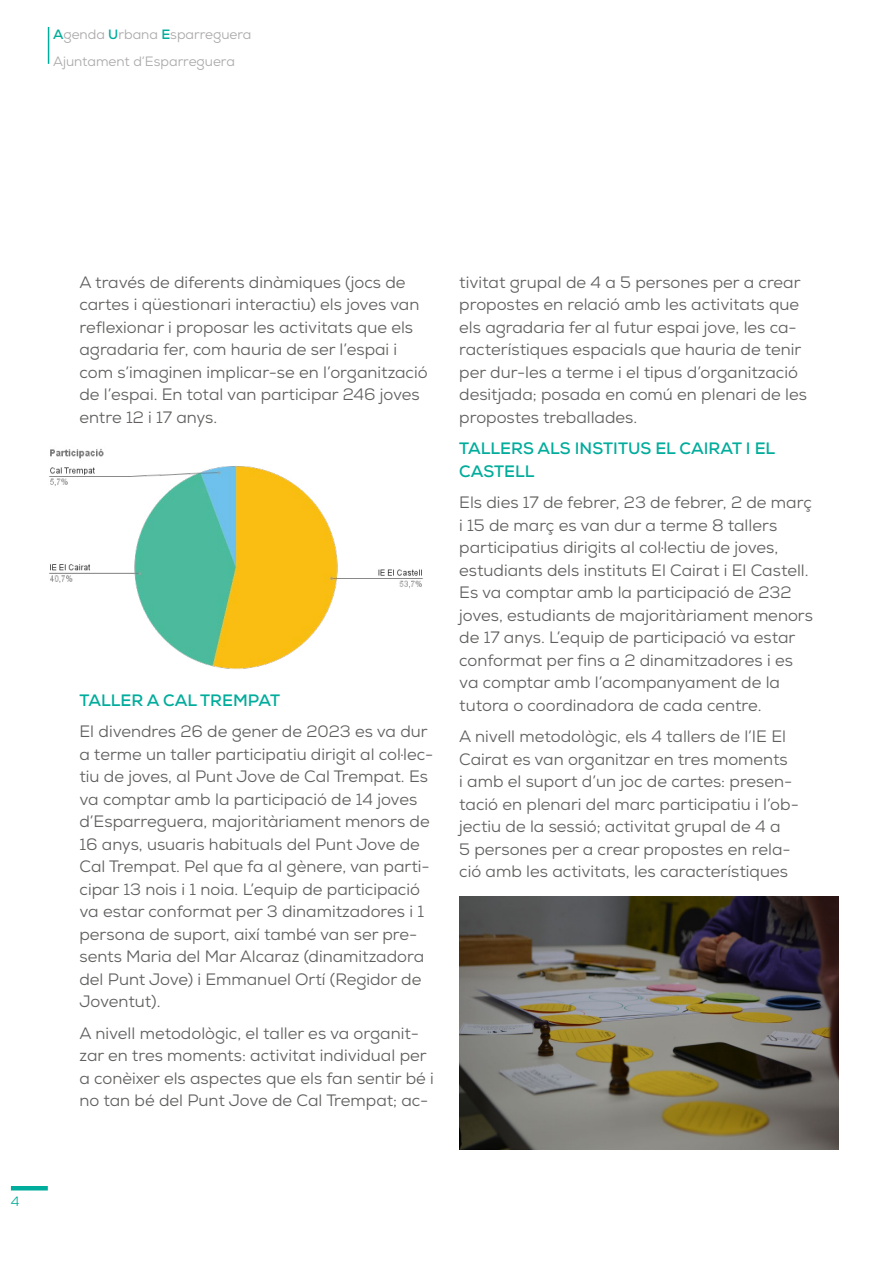
<style>
.page{position:relative;width:893px;height:1263px;background:#fff}
.page>*{position:absolute;margin:0;border:0;box-sizing:border-box;transform-origin:0 0}
.t1{font:16.5px/22.5px "Nexa";color:#5f5e5d}
.t2{font:700 16.5px/22.5px "Nexa";color:#00ac9b}
.t3{font:13.5px/27px "Nexa";color:#aaa8a8}
.t4{font:13.5px "Nexa";color:#00ac9b}
.s1{font-weight:700;color:#00ac9b}
</style>
<div class="page">
<hr style="left:48px;top:27px;width:1px;height:37px;background:#00ac9b">
<hr style="left:11px;top:1186px;width:37px;height:4px;background:#00ac9b">
<img style="left:49px;top:448px;width:374px;height:221px">
<img style="left:459px;top:897px;width:380px;height:253px">
<p class="t3" style="left:53px;top:21px;width:200px"><span class="s1">A</span>genda <span class="s1">U</span>rbana <span class="s1">E</span>sparreguera<br>Ajuntament d’Esparreguera</p>
<p class="t4" style="left:11px;top:1193px;width:10px">4</p>
<p class="t1" style="left:80px;top:271px;width:350px">A través de diferents dinàmiques (jocs de cartes i qüestionari interactiu) els joves van reflexionar i proposar les activitats que els agradaria fer, com hauria de ser l’espai i com s’imaginen implicar-se en l’organització de l’espai. En total van participar 246 joves entre 12 i 17 anys.</p>
<p class="t2" style="left:80px;top:689px;width:202px">TALLER A CAL TREMPAT</p>
<p class="t1" style="left:80px;top:720px;width:355px">El divendres 26 de gener de 2023 es va dur a terme un taller participatiu dirigit al col·lec&shy;tiu de joves, al Punt Jove de Cal Trempat. Es va comptar amb la participació de 14 joves d’Esparreguera, majoritàriament menors de 16 anys, usuaris habituals del Punt Jove de Cal Trempat. Pel que fa al gènere, van parti&shy;cipar 13 nois i 1 noia. L’equip de participació va estar conformat per 3 dinamitzadores i 1 persona de suport, així també van ser pre&shy;sents Maria del Mar Alcaraz (dinamitzadora del Punt Jove) i Emmanuel Ortí (Regidor de Joventut).</p>
<p class="t1" style="left:80px;top:1022px;width:356px">A nivell metodològic, el taller es va organit&shy;zar en tres moments: activitat individual per a conèixer els aspectes que els fan sentir bé i no tan bé del Punt Jove de Cal Trempat; ac-</p>
<p class="t1" style="left:459px;top:271px;width:349px">tivitat grupal de 4 a 5 persones per a crear propostes en relació amb les activitats que els agradaria fer al futur espai jove, les ca&shy;racterístiques espacials que hauria de tenir per dur-les a terme i el tipus d’organització desitjada; posada en comú en plenari de les propostes treballades.</p>
<p class="t2" style="left:459px;top:437px;width:317px">TALLERS ALS INSTITUS EL CAIRAT I EL<br>CASTELL</p>
<p class="t1" style="left:459px;top:491px;width:355px">Els dies 17 de febrer, 23 de febrer, 2 de març i 15 de març es van dur a terme 8 tallers participatius dirigits al col·lectiu de joves, estudiants dels instituts El Cairat i El Castell.<br>Es va comptar amb la participació de 232 joves, estudiants de majoritàriament menors de 17 anys. L’equip de participació va estar conformat per fins a 2 dinamitzadores i es va comptar amb l’acompanyament de la tutora o coordinadora de cada centre.</p>
<p class="t1" style="left:459px;top:725px;width:341px">A nivell metodològic, els 4 tallers de l’IE El Cairat es van organitzar en tres moments<br>i amb el suport d’un joc de cartes: presen&shy;tació en plenari del marc participatiu i l’ob&shy;jectiu de la sessió; activitat grupal de 4 a<br>5 persones per a crear propostes en rela&shy;ció amb les activitats, les característiques</p>
</div>
